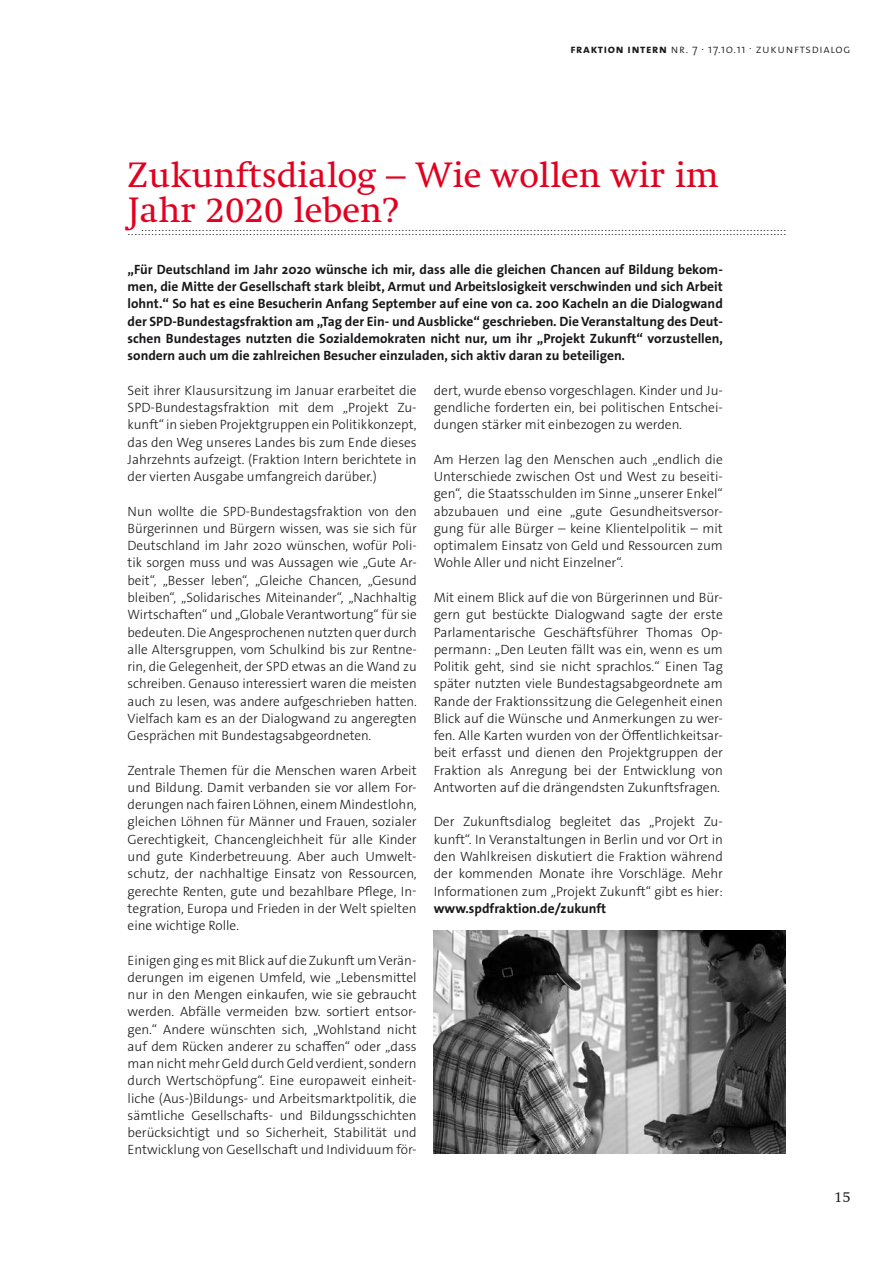
<style>
.page{position:relative;width:893px;height:1263px;background:#fff}
.page>*{position:absolute;margin:0;border:0;box-sizing:border-box;transform-origin:0 0}
.t1{font:36px/34.5px "Swift LT Std";color:#e20020}
.t2{font:300 15px "Swift LT Std";color:#1a171b}
.t3{font:300 13.5px/17.2px "The Sans Os F";color:#1a171b;text-align:justify}
.t4{font:700 13.5px/17.2px "The Sans Os F";color:#1a171b;text-align:justify}
.t5{font:300 12px "The Sans Os F";letter-spacing:.055em;color:#1a171b}
.t6{font:10.5px "Arial";color:#1a171b}
.s1{font-weight:700}
</style>
<div class="page">
<img style="left:434px;top:930px;width:352px;height:224px">
<p class="t5" style="left:570px;top:41px;width:282px"><span class="s1">fraktion intern</span> nr. 7 · 17.10.11 . zukunftsdialog</p>
<h1 class="t1" style="left:128px;top:159px;width:593px">Zukunftsdialog – Wie wollen wir im<br>Jahr 2020 leben?</h1>
<p class="t6" style="left:141px;top:221px;width:647px">...............................................................................................................................................................................................</p>
<p class="t6" style="left:128px;top:226px;width:660px">...................................................................................................................................................................................................</p>
<p class="t4" style="left:128px;top:261px;width:597px">„Für Deutschland im Jahr 2020 wünsche ich mir, dass alle die gleichen Chancen auf Bildung bekom&shy;men, die Mitte der Gesellschaft stark bleibt, Armut und Arbeitslosigkeit verschwinden und sich Arbeit lohnt.“ So hat es eine Besucherin Anfang September auf eine von ca. 200 Kacheln an die Dialogwand der SPD-Bundestagsfraktion am „Tag der Ein- und Ausblicke“ geschrieben. Die Veranstaltung des Deut&shy;schen Bundestages nutzten die Sozialdemokraten nicht nur, um ihr „Projekt Zukunft“ vorzustellen, sondern auch um die zahlreichen Besucher einzuladen, sich aktiv daran zu beteiligen.</p>
<p class="t3" style="left:128px;top:382px;width:291px">Seit ihrer Klausursitzung im Januar erarbeitet die SPD-Bundestagsfraktion mit dem „Projekt Zu&shy;kunft“in sieben Projektgruppen ein Politikkonzept, das den Weg unseres Landes bis zum Ende dieses Jahrzehnts aufzeigt. (Fraktion Intern berichtete in der vierten Ausgabe umfangreich darüber.)</p>
<p class="t3" style="left:128px;top:503px;width:291px">Nun wollte die SPD-Bundestagsfraktion von den Bürgerinnen und Bürgern wissen, was sie sich für Deutschland im Jahr 2020 wünschen, wofür Poli&shy;tik sorgen muss und was Aussagen wie „Gute Ar&shy;beit“, „Besser leben“, „Gleiche Chancen, „Gesund bleiben“, „Solidarisches Miteinander“, „Nachhaltig Wirtschaften“ und „Globale Verantwortung“ für sie bedeuten. Die Angesprochenen nutzten quer durch alle Altersgruppen, vom Schulkind bis zur Rentne&shy;rin, die Gelegenheit, der SPD etwas an die Wand zu schreiben. Genauso interessiert waren die meisten auch zu lesen, was andere aufgeschrieben hatten.<br>Vielfach kam es an der Dialogwand zu angeregten Gesprächen mit Bundestagsabgeordneten.</p>
<p class="t3" style="left:128px;top:761px;width:291px">Zentrale Themen für die Menschen waren Arbeit und Bildung. Damit verbanden sie vor allem For&shy;derungen nach fairen Löhnen, einem Mindestlohn, gleichen Löhnen für Männer und Frauen, sozialer Gerechtigkeit, Chancengleichheit für alle Kinder und gute Kinderbetreuung. Aber auch Umwelt&shy;schutz, der nachhaltige Einsatz von Ressourcen, gerechte Renten, gute und bezahlbare Pflege, In&shy;tegration, Europa und Frieden in der Welt spielten eine wichtige Rolle.</p>
<p class="t3" style="left:128px;top:951px;width:291px">Einigen ging es mit Blick auf die Zukunft umVerän&shy;derungen im eigenen Umfeld, wie „Lebensmittel nur in den Mengen einkaufen, wie sie gebraucht werden. Abfälle vermeiden bzw. sortiert entsor&shy;gen.“ Andere wünschten sich, „Wohlstand nicht auf dem Rücken anderer zu schaffen“ oder „dass man nicht mehr Geld durch Geld verdient, sondern durch Wertschöpfung“. Eine europaweit einheit&shy;liche (Aus-)Bildungs- und Arbeitsmarktpolitik, die sämtliche Gesellschafts- und Bildungsschichten berücksichtigt und so Sicherheit, Stabilität und Entwicklung von Gesellschaft und Individuum för-</p>
<p class="t3" style="left:434px;top:382px;width:291px">dert, wurde ebenso vorgeschlagen. Kinder und Ju&shy;gendliche forderten ein, bei politischen Entschei&shy;dungen stärker mit einbezogen zu werden.</p>
<p class="t3" style="left:434px;top:451px;width:291px">Am Herzen lag den Menschen auch „endlich die Unterschiede zwischen Ost und West zu beseiti&shy;gen“, die Staatsschulden im Sinne „unserer Enkel“ abzubauen und eine „gute Gesundheitsversor&shy;gung für alle Bürger – keine Klientelpolitik – mit optimalem Einsatz von Geld und Ressourcen zum Wohle Aller und nicht Einzelner“.</p>
<p class="t3" style="left:434px;top:589px;width:291px">Mit einem Blick auf die von Bürgerinnen und Bür&shy;gern gut bestückte Dialogwand sagte der erste Parlamentarische Geschäftsführer Thomas Op&shy;permann: „Den Leuten fällt was ein, wenn es um Politik geht, sind sie nicht sprachlos.“ Einen Tag später nutzten viele Bundestagsabgeordnete am Rande der Fraktionssitzung die Gelegenheit einen Blick auf die Wünsche und Anmerkungen zu wer&shy;fen. Alle Karten wurden von der Öffentlichkeitsar&shy;beit erfasst und dienen den Projektgruppen der Fraktion als Anregung bei der Entwicklung von Antworten auf die drängendsten Zukunftsfragen.</p>
<p class="t3" style="left:434px;top:813px;width:291px">Der Zukunftsdialog begleitet das „Projekt Zu&shy;kunft“. In Veranstaltungen in Berlin und vor Ort in den Wahlkreisen diskutiert die Fraktion während der kommenden Monate ihre Vorschläge. Mehr Informationen zum „Projekt Zukunft“ gibt es hier:</p>
<p class="t4" style="left:434px;top:900px;width:174px">www.spdfraktion.de/zukunft</p>
<p class="t2" style="left:834px;top:1188px;width:16px">15</p>
</div>
